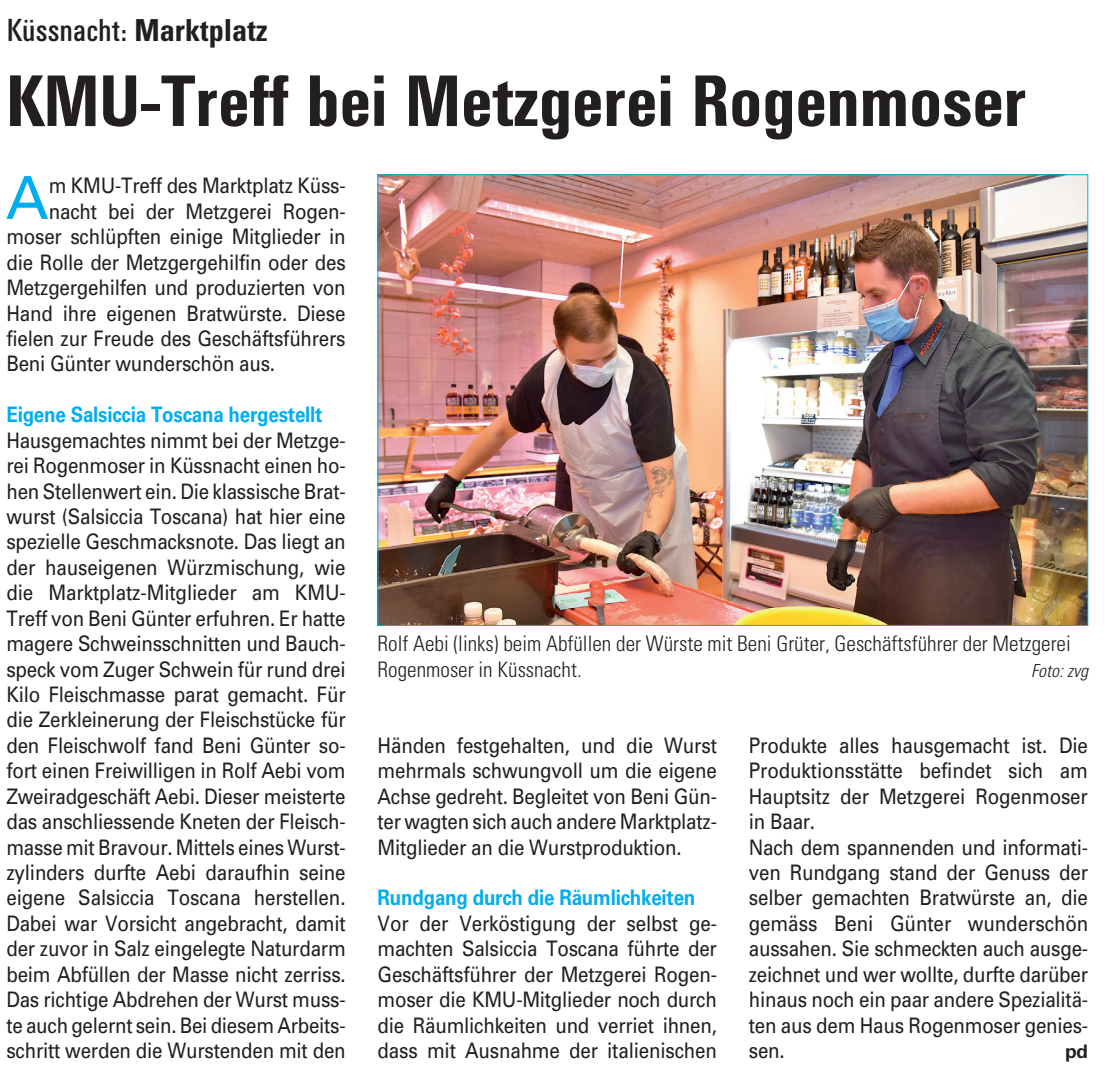
<style>
.page{position:relative;width:1110px;height:1091px;background:#fff}
.page>*{position:absolute;margin:0;border:0;box-sizing:border-box;transform-origin:0 0}
.t1{font:700 72px "Univers Condensed BQ";color:#231f20}
.t2{font:59.4px "Univers";color:#00aeef}
.t3{font:31.5px "Univers Condensed BQ";color:#231f20}
.t4{font:21.38px/25.4px "Univers";letter-spacing:-.01em;color:#231f20;text-align:justify;scale:.88 1}
.t5{font:300 condensed 21.38px/25.4px "Univers";color:#231f20}
.t6{font:700 21.38px "Univers";letter-spacing:-.01em;color:#00aeef;scale:.88 1}
.t7{font:700 19.12px "Univers BQ";color:#231f20}
.t8{font:italic 300 condensed 18px "Univers";color:#231f20}
.s1{font-family:"Univers";font-weight:700;font-stretch:condensed;font-size:30.38px}
</style>
<div class="page">
<img style="left:380px;top:176px;width:706px;height:448px">
<h3 class="t3" style="left:6px;top:12px;width:263px">Küssnacht: <span class="s1">Marktplatz</span></h3>
<h1 class="t1" style="left:6px;top:60px;width:1021px">KMU-Treff bei Metzgerei Rogenmoser</h1>
<h2 class="t2" style="left:6px;top:161px;width:44px">A</h2>
<p class="t4" style="left:49px;top:173px;width:339px">m KMU-Treff des Marktplatz Küss-</p>
<p class="t4" style="left:49px;top:198px;width:339px">nacht bei der Metzgerei Rogen-</p>
<p class="t4" style="left:6px;top:224px;width:387px">moser schlüpften einige Mitglieder in</p>
<p class="t4" style="left:6px;top:249px;width:387px">die Rolle der Metzgergehilfin oder des</p>
<p class="t4" style="left:6px;top:274px;width:387px">Metzgergehilfen und produzierten von</p>
<p class="t4" style="left:6px;top:300px;width:387px">Hand ihre eigenen Bratwürste. Diese</p>
<p class="t4" style="left:6px;top:325px;width:387px">fielen zur Freude des Geschäftsführers</p>
<p class="t4" style="left:6px;top:351px;width:307px">Beni Günter wunderschön aus.</p>
<p class="t6" style="left:6px;top:402px;width:361px">Eigene Salsiccia Toscana hergestellt</p>
<p class="t4" style="left:6px;top:427px;width:387px">Hausgemachtes nimmt bei der Metzge&shy;rei Rogenmoser in Küssnacht einen ho&shy;hen Stellenwert ein. Die klassische Brat&shy;wurst (Salsiccia Toscana) hat hier eine spezielle Geschmacksnote. Das liegt an der hauseigenen Würzmischung, wie die Marktplatz-Mitglieder am KMU-Treff von Beni Günter erfuhren. Er hatte magere Schweinsschnitten und Bauch&shy;speck vom Zuger Schwein für rund drei Kilo Fleischmasse parat gemacht. Für die Zerkleinerung der Fleischstücke für den Fleischwolf fand Beni Günter so&shy;fort einen Freiwilligen in Rolf Aebi vom Zweiradgeschäft Aebi. Dieser meisterte das anschliessende Kneten der Fleisch&shy;masse mit Bravour. Mittels eines Wurst&shy;zylinders durfte Aebi daraufhin seine eigene Salsiccia Toscana herstellen.<br>Dabei war Vorsicht angebracht, damit der zuvor in Salz eingelegte Naturdarm beim Abfüllen der Masse nicht zerriss.<br>Das richtige Abdrehen der Wurst muss&shy;te auch gelernt sein. Bei diesem Arbeits&shy;schritt werden die Wurstenden mit den</p>
<p class="t5" style="left:378px;top:631px;width:695px">Rolf Aebi (links) beim Abfüllen der Würste mit Beni Grüter, Geschäftsführer der Metzgerei<br>Rogenmoser in Küssnacht.</p>
<p class="t8" style="left:1031px;top:659px;width:58px">Foto: zvg</p>
<p class="t4" style="left:378px;top:732px;width:387px">Händen festgehalten, und die Wurst mehrmals schwungvoll um die eigene Achse gedreht. Begleitet von Beni Gün&shy;ter wagten sich auch andere Marktplatz-Mitglieder an die Wurstproduktion.</p>
<p class="t6" style="left:378px;top:885px;width:363px">Rundgang durch die Räumlichkeiten</p>
<p class="t4" style="left:378px;top:910px;width:387px">Vor der Verköstigung der selbst ge&shy;machten Salsiccia Toscana führte der Geschäftsführer der Metzgerei Rogen&shy;moser die KMU-Mitglieder noch durch die Räumlichkeiten und verriet ihnen, dass mit Ausnahme der italienischen</p>
<p class="t4" style="left:749px;top:732px;width:387px;text-align:left">Produkte alles hausgemacht ist. Die<br>Produktionsstätte befindet sich am<br>Hauptsitz der Metzgerei Rogenmoser in Baar.<br>Nach dem spannenden und informati&shy;ven Rundgang stand der Genuss der selber gemachten Bratwürste an, die gemäss Beni Günter wunderschön aussahen. Sie schmeckten auch ausge&shy;zeichnet und wer wollte, durfte darüber hinaus noch ein paar andere Spezialitä&shy;ten aus dem Haus Rogenmoser genies&shy;sen.</p>
<p class="t7" style="left:1065px;top:1040px;width:25px">pd</p>
</div>
